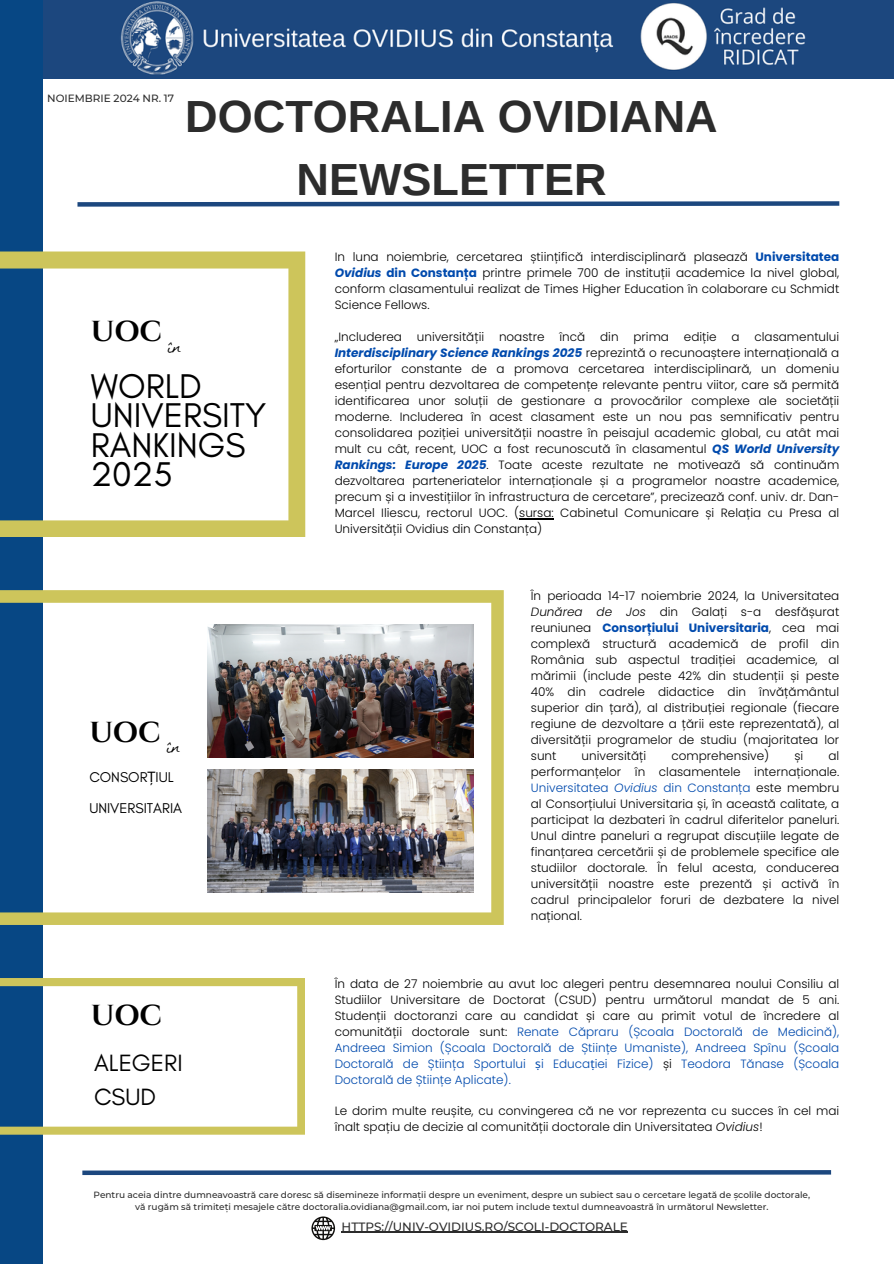
<style>
.page{position:relative;width:894px;height:1264px;background:#fff}
.page>*{position:absolute;margin:0;border:0;box-sizing:border-box;transform-origin:0 0}
.t1{font:700 45px "Arimo";color:#2c2c2c}
.t2{font:34.95px/29.2px "Glacial Indifference";color:#000}
.t3{font:700 28.8px "Cinzel";letter-spacing:-.005em;color:#000}
.t4{font:24px "Glacial Indifference";color:#000}
.t5{font:14.4px/30.3px "Glacial Indifference";color:#000}
.t6{font:13.95px "Homemade Apple";color:#000}
.t7{font:300 12px/16px "Poppins";color:#000;text-align:justify}
.t8{font:500 12px "Montserrat";color:#2c2c2c}
.t9{font:500 10.5px "Montserrat";color:#2c2c2c}
.t10{font:500 9px "Montserrat";color:#2c2c2c}
.s1{font-family:"Noto Sans"}
.s2{font-weight:700;color:#004aad}
.s3{font-weight:700;font-style:italic;color:#004aad}
.s4{font-style:italic}
.s5{color:#004aad}
.s6{font-style:italic;color:#004aad}
.s7{font-family:"Noto Sans";font-weight:400;color:#004aad}
</style>
<div class="page">
<svg style="left:77px;top:201px;width:763px;height:6px;background:#54749e"></svg>
<div style="left:0;top:0;width:893px;height:79px;background:#1c477e"></div>
<img style="left:120px;top:1px;width:686px;height:74px">
<svg style="left:311px;top:1216px;width:24px;height:24px"></svg>
<svg style="left:82px;top:1170px;width:750px;height:6px"></svg>
<svg style="left:42px;top:537px;width:1px;height:38px"></svg>
<div style="left:0;top:0;width:42px;height:1263px;background:#074784"></div>
<hr style="left:341px;top:1231px;width:286px;height:1px;background:#2c2c2c">
<hr style="left:519px;top:518px;width:34px;height:1px;background:#000">
<svg style="left:0;top:251px;width:305px;height:286px"></svg>
<svg style="left:0;top:590px;width:503px;height:335px"></svg>
<img style="left:207px;top:770px;width:266px;height:122px">
<img style="left:207px;top:624px;width:266px;height:133px">
<svg style="left:0;top:978px;width:305px;height:156px"></svg>
<p class="t9" style="left:47px;top:92px;width:128px">NOIEMBRIE 2024 NR. 17</p>
<p class="t1" style="left:185px;top:92px;width:534px">DOCTORALIA OVIDIANA</p>
<h3 class="t1" style="left:296px;top:155px;width:311px">NEWSLETTER</h3>
<h3 class="t3" style="left:91px;top:313px;width:73px">UOC</h3>
<p class="t6" style="left:168px;top:339px;width:15px">în</p>
<p class="t2" style="left:91px;top:371px;width:177px">WORLD<br>UNIVERSITY<br>RANKINGS<br>2025</p>
<h5 class="t3" style="left:89px;top:714px;width:73px">UOC</h5>
<p class="t6" style="left:167px;top:739px;width:15px">în</p>
<p class="t5" style="left:89px;top:762px;width:94px">CONSOR<span class="s1">Ț</span>IUL<br>UNIVERSITARIA</p>
<p class="t3" style="left:91px;top:997px;width:73px">UOC</p>
<h4 class="t4" style="left:94px;top:1048px;width:90px">ALEGERI</h4>
<h4 class="t4" style="left:94px;top:1082px;width:63px">CSUD</h4>
<h6 class="t7" style="left:334px;top:249px;width:506px">In luna noiembrie, cercetarea științifică interdisciplinară plasează <span class="s2">Universitatea </span><span class="s3">Ovidius</span> <span class="s2">din Constanța</span> printre primele 700 de instituții academice la nivel global, conform clasamentului realizat de Times Higher Education în colaborare cu Schmidt Science Fellows.</h6>
<h2 class="t7" style="left:334px;top:329px;width:506px">„Includerea universității noastre încă din prima ediție a clasamentului <span class="s3">Interdisciplinary Science Rankings 2025</span> reprezintă o recunoaștere internațională a eforturilor constante de a promova cercetarea interdisciplinară, un domeniu esențial pentru dezvoltarea de competențe relevante pentru viitor, care să permită identificarea unor soluții de gestionare a provocărilor complexe ale societății moderne. Includerea în acest clasament este un nou pas semnificativ pentru consolidarea poziției universității noastre în peisajul academic global, cu atât mai mult cu cât, recent, UOC a fost recunoscută în clasamentul <span class="s3">QS World University Rankings: Europe 2025</span>. Toate aceste rezultate ne motivează să continuăm dezvoltarea parteneriatelor internaționale și a programelor noastre academice, precum și a investițiilor în infrastructura de cercetare”, precizează conf. univ. dr. Dan-Marcel Iliescu, rectorul UOC. (sursa: Cabinetul Comunicare și Relația cu Presa al Universității Ovidius din Constanța)</h2>
<h6 class="t7" style="left:530px;top:587px;width:310px">În perioada 14-17 noiembrie 2024, la Universitatea <span class="s4">Dunărea de Jos</span> din Galați s-a desfășurat reuniunea <span class="s2">Consorțiului Universitaria</span>, cea mai complexă structură academică de profil din România sub aspectul tradiției academice, al mărimii (include peste 42% din studenții și peste 40% din cadrele didactice din învățământul superior din țară), al distribuției regionale (fiecare regiune de dezvoltare a țării este reprezentată), al diversității programelor de studiu (majoritatea lor sunt</h6>
<h6 class="t7" style="left:581px;top:747px;width:66px">universități</h6>
<h6 class="t7" style="left:671px;top:747px;width:99px">comprehensive)</h6>
<h6 class="t7" style="left:794px;top:747px;width:10px">și</h6>
<h6 class="t7" style="left:530px;top:747px;width:310px;text-indent:297px">al performanțelor în clasamentele internaționale.<br><span class="s5">Universitatea</span> <span class="s6">Ovidius</span> <span class="s5">din Constanța</span> este membru al Consorțiului Universitaria și, în această calitate, a participat la dezbateri în cadrul diferitelor paneluri.<br>Unul dintre paneluri a regrupat discuțiile legate de finanțarea cercetării și de problemele specifice ale studiilor doctorale. În felul acesta, conducerea universității noastre este prezentă și activă în cadrul principalelor foruri de dezbatere la nivel național.</h6>
<p class="t7" style="left:334px;top:975px;width:506px">În data de 27 noiembrie au avut loc alegeri pentru desemnarea noului Consiliu al Studiilor Universitare de Doctorat (CSUD) pentru următorul mandat de 5 ani.<br>Studenții doctoranzi care au candidat și care au primit votul de încredere al comunității doctorale sunt: <span class="s5">Renate Căpraru (Școala Doctorală de Medicină), Andreea Simion (Școala Doctorală de Științe Umaniste), Andreea Spînu (Școala Doctorală de Știința Sportului</span> <span class="s7">ṣ</span><span class="s5">i Educa</span><span class="s7">ṭ</span><span class="s5">iei Fizice)</span> și <span class="s5">Teodora Tănase (Școala Doctorală de Științe Aplicate).</span></p>
<h3 class="t7" style="left:334px;top:1102px;width:506px">Le dorim multe reușite, cu convingerea că ne vor reprezenta cu succes în cel mai înalt spațiu de decizie al comunității doctorale din Universitatea <span class="s4">Ovidius</span>!</h3>
<h1 class="t10" style="left:93px;top:1189px;width:718px">Pentru aceia dintre dumneavoastră care doresc să disemineze informații despre un eveniment, despre un subiect sau o cercetare legată de școlile doctorale,</h1>
<p class="t10" style="left:135px;top:1201px;width:634px">vă rugăm să trimiteți mesajele către doctoralia.ovidiana@gmail.com, iar noi putem include textul dumneavoastră în următorul Newsletter.</p>
<p class="t8" style="left:341px;top:1219px;width:288px">HTTPS://UNIV-OVIDIUS.RO/SCOLI-DOCTORALE</p>
</div>
